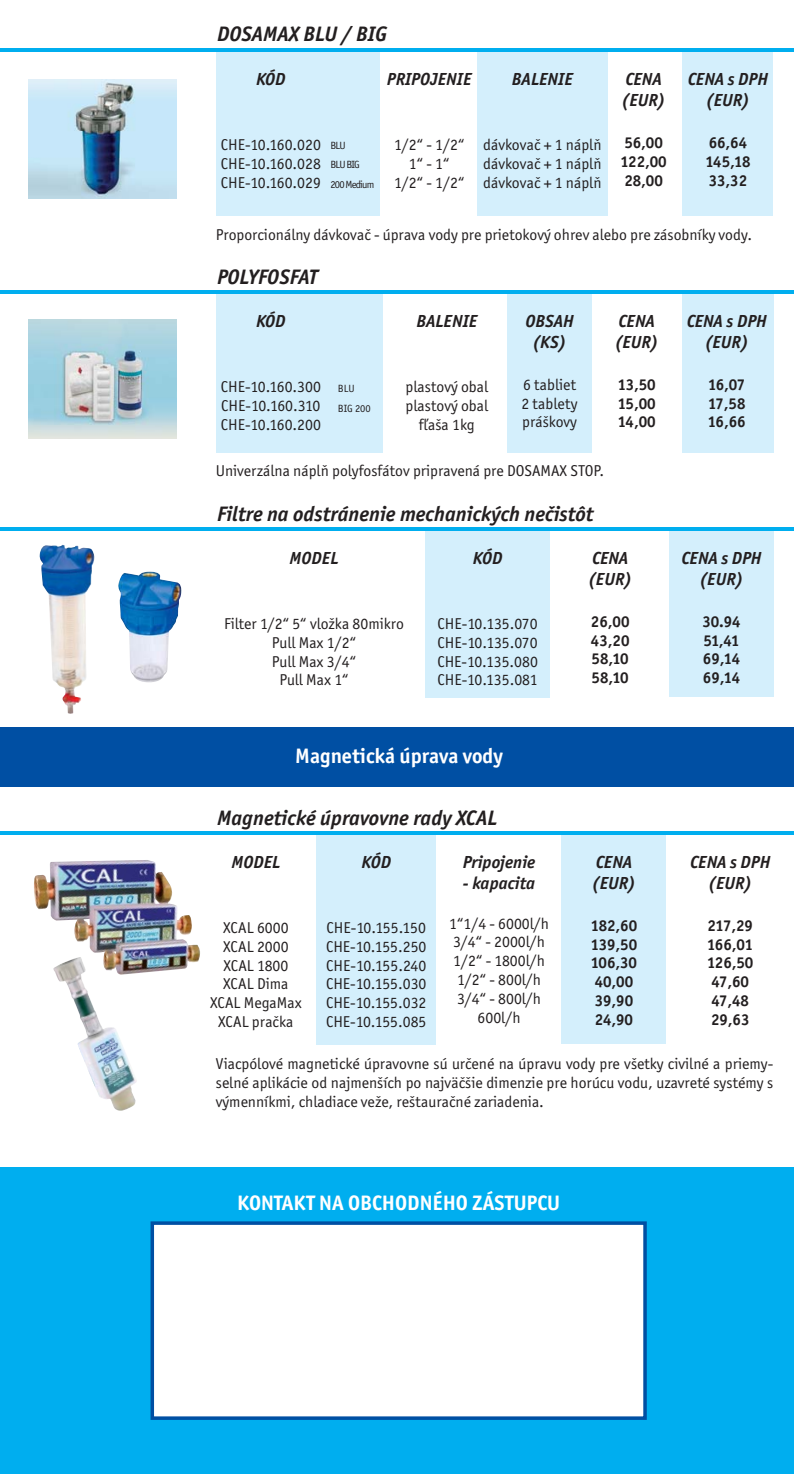
<style>
.page{position:relative;width:794px;height:1474px;background:#fff}
.page>*{position:absolute;margin:0;border:0;box-sizing:border-box;transform-origin:0 0}
.t1{font:italic 700 21px "Officina San Itc TEE";color:#231f20}
.t2{font:700 21px "Officina San Itc TEE";color:#fff}
.t3{font:italic 700 17.5px/21px "Officina San Itc TEE";color:#231f20;text-align:center}
.t4{font:15.75px/18.9px "Officina San Itc TEE";color:#231f20;text-align:justify}
.t5{font:700 15.75px/18.9px "Officina San Itc TEE";color:#231f20}
.t6{font:10.5px/19.2px "Officina San Itc TEE";letter-spacing:-.07em;color:#231f20}
.t7{font:10.5px/19.2px "Officina San Itc TEE";color:#231f20}
</style>
<div class="page">
<div style="left:682px;top:294px;width:91px;height:158px;background:#d4effc"></div>
<div style="left:0;top:1167px;width:794px;height:306px;background:#00aeef"></div>
<div style="left:152px;top:1223px;width:493px;height:194px;background:#fff"></div>
<div style="left:150px;top:1221px;width:497px;height:198px;border:4px solid #004fa3"></div>
<div style="left:216px;top:52px;width:164px;height:164px;background:#d4effc"></div>
<div style="left:477px;top:52px;width:130px;height:164px;background:#d4effc"></div>
<img style="left:29px;top:80px;width:147px;height:119px">
<hr style="left:0;top:49px;width:794px;height:3px;background:#00aeef">
<div style="left:216px;top:294px;width:166px;height:158px;background:#d4effc"></div>
<div style="left:507px;top:294px;width:85px;height:158px;background:#d4effc"></div>
<img style="left:29px;top:319px;width:147px;height:119px">
<hr style="left:0;top:290px;width:794px;height:4px;background:#00aeef">
<div style="left:561px;top:834px;width:105px;height:209px;background:#d4effc"></div>
<hr style="left:0;top:831px;width:794px;height:4px;background:#00aeef">
<div style="left:317px;top:834px;width:119px;height:210px;background:#d4effc"></div>
<div style="left:0;top:727px;width:794px;height:59px;background:#004fa3"></div>
<hr style="left:0;top:527px;width:794px;height:4px;background:#00aeef">
<div style="left:669px;top:531px;width:104px;height:165px;background:#d4effc"></div>
<div style="left:425px;top:531px;width:124px;height:166px;background:#d4effc"></div>
<img style="left:56px;top:974px;width:81px;height:136px">
<img style="left:34px;top:860px;width:166px;height:114px">
<img style="left:39px;top:545px;width:56px;height:169px">
<img style="left:118px;top:571px;width:63px;height:111px">
<div style="left:682px;top:52px;width:91px;height:164px;background:#d4effc"></div>
<h1 class="t1" style="left:217px;top:27px;width:172px">DOSAMAX BLU / BIG</h1>
<p class="t3" style="left:256px;top:70px;width:31px">KÓD</p>
<p class="t3" style="left:387px;top:70px;width:86px">PRIPOJENIE</p>
<p class="t3" style="left:512px;top:70px;width:62px">BALENIE</p>
<p class="t4" style="left:221px;top:137px;width:102px">CHE-10.160.020<br>CHE-10.160.028<br>CHE-10.160.029</p>
<p class="t6" style="left:330px;top:137px;width:45px">BLU<br>BLU BIG<br>200 Medium</p>
<p class="t4" style="left:394px;top:137px;width:72px;text-align:center">1/2“ - 1/2“<br>1“ - 1“<br>1/2“ - 1/2“</p>
<p class="t4" style="left:483px;top:137px;width:120px">dávkovač + 1 náplň dávkovač + 1 náplň dávkovač + 1 náplň</p>
<p class="t3" style="left:621px;top:70px;width:46px;text-align:left">CENA (EUR)</p>
<p class="t5" style="left:620px;top:134px;width:48px">56,00<br>122,00<br>28,00</p>
<p class="t3" style="left:688px;top:70px;width:82px">CENA s DPH (EUR)</p>
<p class="t5" style="left:705px;top:134px;width:47px">66,64<br>145,18<br>33,32</p>
<p class="t4" style="left:216px;top:227px;width:537px">Proporcionálny dávkovač - úprava vody pre prietokový ohrev alebo pre zásobníky vody.</p>
<h1 class="t1" style="left:217px;top:270px;width:102px">POLYFOSFAT</h1>
<p class="t3" style="left:256px;top:312px;width:31px">KÓD</p>
<p class="t4" style="left:221px;top:378px;width:102px">CHE-10.160.300<br>CHE-10.160.310<br>CHE-10.160.200</p>
<p class="t7" style="left:338px;top:380px;width:34px">BLU<br>BIG 200</p>
<p class="t3" style="left:416px;top:312px;width:62px">BALENIE</p>
<p class="t4" style="left:405px;top:378px;width:84px;text-align:center">plastový obal plastový obal fľaša 1kg</p>
<p class="t3" style="left:525px;top:312px;width:50px">OBSAH (KS)</p>
<p class="t4" style="left:521px;top:376px;width:58px">6 tabliet 2 tablety práškovy</p>
<p class="t4" style="left:216px;top:462px;width:390px">Univerzálna náplň polyfosfátov pripravená pre DOSAMAX STOP.</p>
<p class="t3" style="left:614px;top:312px;width:46px;text-align:left">CENA (EUR)</p>
<p class="t5" style="left:617px;top:376px;width:40px;text-align:justify">13,50<br>15,00<br>14,00</p>
<h1 class="t1" style="left:217px;top:507px;width:378px">Filtre na odstránenie mechanických nečistôt</h1>
<p class="t3" style="left:473px;top:549px;width:31px">KÓD</p>
<p class="t3" style="left:289px;top:549px;width:50px">MODEL</p>
<p class="t3" style="left:588px;top:549px;width:46px;text-align:left">CENA (EUR)</p>
<p class="t5" style="left:591px;top:613px;width:40px;text-align:justify">26,00<br>43,20<br>58,10<br>58,10</p>
<p class="t4" style="left:224px;top:615px;width:181px;text-align:center">Filter 1/2“ 5“ vložka 80mikro<br>Pull Max 1/2“<br>Pull Max 3/4“<br>Pull Max 1“</p>
<p class="t4" style="left:437px;top:615px;width:102px">CHE-10.135.070<br>CHE-10.135.070<br>CHE-10.135.080<br>CHE-10.135.081</p>
<h1 class="t2" style="left:295px;top:747px;width:209px">Magnetická úprava vody</h1>
<p class="t3" style="left:686px;top:312px;width:82px">CENA s DPH (EUR)</p>
<p class="t5" style="left:708px;top:376px;width:39px;text-align:justify">16,07<br>17,58<br>16,66</p>
<p class="t3" style="left:681px;top:549px;width:82px">CENA s DPH (EUR)</p>
<p class="t5" style="left:702px;top:613px;width:40px;text-align:justify">30.94<br>51,41<br>69,14<br>69,14</p>
<h1 class="t1" style="left:217px;top:811px;width:282px">Magnetické úpravovne rady XCAL</h1>
<p class="t3" style="left:361px;top:853px;width:31px">KÓD</p>
<p class="t3" style="left:463px;top:853px;width:74px">Pripojenie</p>
<p class="t3" style="left:463px;top:874px;width:74px">- kapacita</p>
<p class="t4" style="left:449px;top:915px;width:101px;text-align:center">1“1/4 - 6000l/h<br>3/4“ - 2000l/h<br>1/2“ - 1800l/h<br>1/2“ - 800l/h<br>3/4“ - 800l/h<br>600l/h</p>
<p class="t3" style="left:592px;top:853px;width:46px;text-align:left">CENA (EUR)</p>
<p class="t5" style="left:590px;top:917px;width:48px">182,60<br>139,50<br>106,30<br>40,00<br>39,90<br>24,90</p>
<p class="t4" style="left:216px;top:1055px;width:559px">Viacpólové magnetické úpravovne sú určené na úpravu vody pre všetky civilné a priemy&shy;selné aplikácie od najmenších po najväčšie dimenzie pre horúcu vodu, uzavreté systémy s výmenníkmi, chladiace veže, reštauračné zariadenia.</p>
<p class="t3" style="left:231px;top:853px;width:50px">MODEL</p>
<p class="t3" style="left:690px;top:853px;width:82px">CENA s DPH (EUR)</p>
<p class="t5" style="left:707px;top:917px;width:48px">217,29<br>166,01<br>126,50<br>47,60<br>47,48<br>29,63</p>
<p class="t4" style="left:210px;top:919px;width:93px;text-align:center">XCAL 6000<br>XCAL 2000<br>XCAL 1800<br>XCAL Dima<br>XCAL MegaMax<br>XCAL pračka</p>
<p class="t4" style="left:326px;top:919px;width:102px">CHE-10.155.150<br>CHE-10.155.250<br>CHE-10.155.240<br>CHE-10.155.030<br>CHE-10.155.032<br>CHE-10.155.085</p>
<h1 class="t2" style="left:237px;top:1195px;width:324px">KONTAKT NA OBCHODNÉHO ZÁSTUPCU</h1>
</div>
